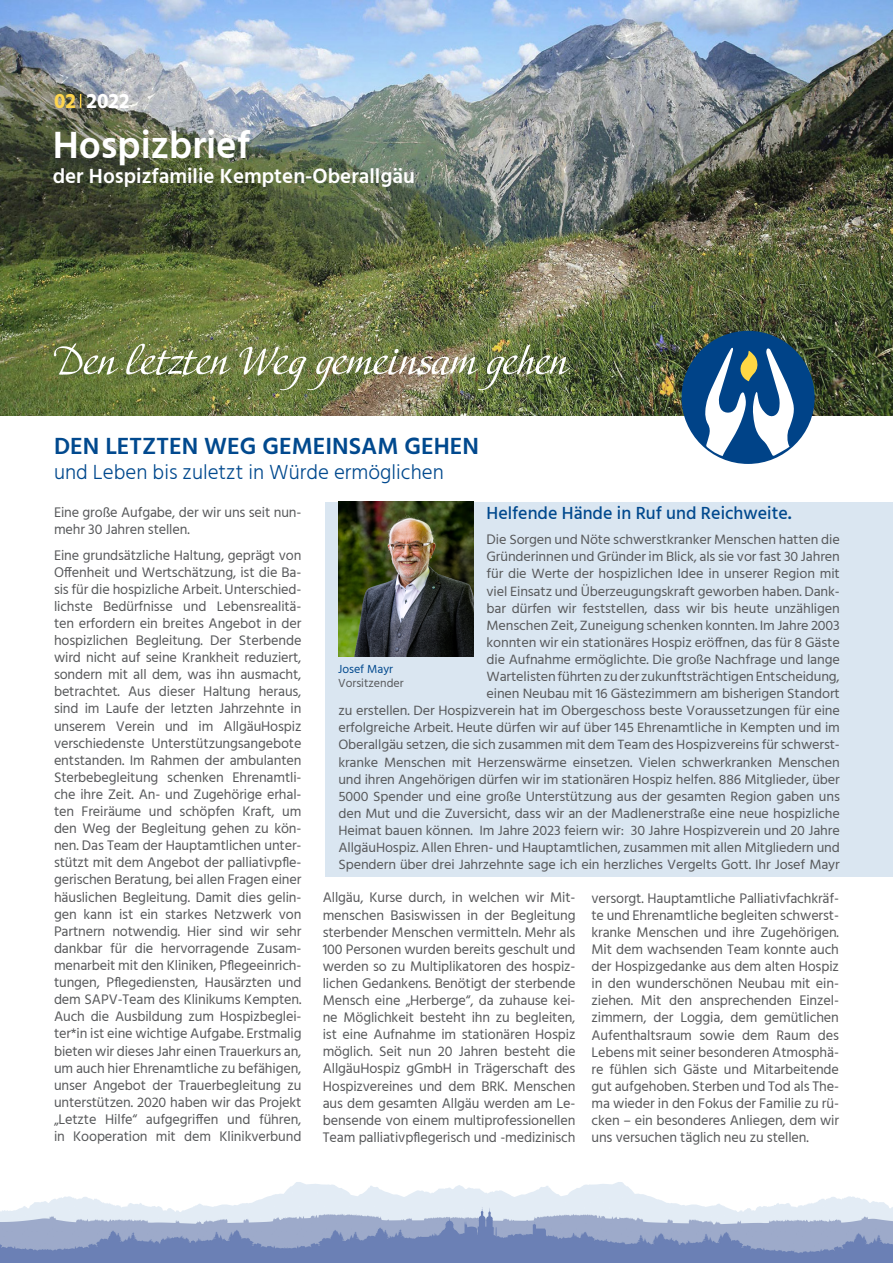
<style>
.page{position:relative;width:893px;height:1263px;background:#fff}
.page>*{position:absolute;margin:0;border:0;box-sizing:border-box;transform-origin:0 0}
.t1{font:600 39px "Hind";color:#fff}
.t2{font:600 24px "Hind";color:#01498e}
.t3{font:300 21px "Hind";color:#01498e}
.t4{font:600 21px "Hind";color:#fff}
.t5{font:700 21px "Hind";color:#fff}
.t6{font:500 18px "Hind";color:#01498e}
.t7{font:14.25px/17.1px "Hind";letter-spacing:-.01em;color:#57585a;text-align:justify}
.t8{font:13.8px/17.1px "Hind";letter-spacing:-.01em;color:#57585a;text-align:right}
.t9{font:12px "Hind";color:#57585a}
.t10{font:12px "Hind";color:#01498e}
.s1{color:#fed54d}
.s2{font-weight:600}
.s3{font-size:14.25px}
</style>
<div class="page">
<img style="left:0;top:0;width:893px;height:416px">
<div style="left:681px;top:331px;width:134px;height:133px;background:#004388;border-radius:50%"></div>
<svg style="left:705px;top:347px;width:89px;height:109px"></svg>
<svg style="left:80px;top:94px;width:1px;height:14px"></svg>
<svg style="left:54px;top:343px;width:64px;height:32px;background:#84925f"></svg>
<svg style="left:126px;top:344px;width:105px;height:31px;background:#8c9769"></svg>
<img style="left:239px;top:345px;width:331px;height:45px">
<img style="left:0;top:1182px;width:893px;height:81px">
<div style="left:325px;top:502px;width:568px;height:375px;background:#dae6f1"></div>
<img style="left:338px;top:502px;width:136px;height:154px">
<h3 class="t5" style="left:54px;top:88px;width:77px"><span class="s1">02</span> 2022</h3>
<h1 class="t1" style="left:53px;top:118px;width:199px">Hospizbrief</h1>
<h3 class="t4" style="left:53px;top:161px;width:364px">der Hospizfamilie Kempten-Oberallgäu</h3>
<h2 class="t2" style="left:54px;top:429px;width:427px">Den letzten Weg gemeinsam gehen</h2>
<h3 class="t3" style="left:54px;top:458px;width:391px">und Leben bis zuletzt in Würde ermöglichen</h3>
<p class="t7" style="left:54px;top:504px;width:249px">Eine große Aufgabe, der wir uns seit nun&shy;mehr 30 Jahren stellen.</p>
<p class="t7" style="left:54px;top:547px;width:249px">Eine grundsätzliche Haltung, geprägt von Offenheit und Wertschätzung, ist die Ba&shy;sis für die hospizliche Arbeit. Unterschied&shy;lichste Bedürfnisse und Lebensrealitä&shy;ten erfordern ein breites Angebot in der hospizlichen Begleitung. Der Sterbende wird nicht auf seine Krankheit reduziert, sondern mit all dem, was ihn ausmacht, betrachtet. Aus dieser Haltung heraus, sind im Laufe der letzten Jahrzehnte in unserem Verein und im AllgäuHospiz verschiedenste Unterstützungsangebote entstanden. Im Rahmen der ambulanten Sterbebegleitung schenken Ehrenamtli&shy;che ihre Zeit. An- und Zugehörige erhal&shy;ten Freiräume und schöpfen Kraft, um den Weg der Begleitung gehen zu kön&shy;nen. Das Team der Hauptamtlichen unter&shy;stützt mit dem Angebot der palliativpfle&shy;gerischen Beratung, bei allen Fragen einer häuslichen Begleitung. Damit dies gelin&shy;gen kann ist ein starkes Netzwerk von Partnern notwendig. Hier sind wir sehr dankbar für die hervorragende Zusam&shy;menarbeit mit den Kliniken, Pflegeeinrich&shy;tungen, Pflegediensten, Hausärzten und dem SAPV-Team des Klinikums Kempten.<br>Auch die Ausbildung zum Hospizbeglei&shy;ter*in ist eine wichtige Aufgabe. Erstmalig bieten wir dieses Jahr einen Trauerkurs an, um auch hier Ehrenamtliche zu befähigen, unser Angebot der Trauerbegleitung zu unterstützen. 2020 haben wir das Projekt „Letzte Hilfe“ aufgegriffen und führen, in Kooperation mit dem Klinikverbund</p>
<p class="t6" style="left:486px;top:500px;width:307px">Helfende Hände in Ruf und Reichweite<span class="s2">.</span></p>
<p class="t8" style="left:338px;top:532px;width:503px"><span class="s3">D</span>ie Sorgen und Nöte schwerstkranker Menschen hatten die<br>Gründerinnen und Gründer im Blick, als sie vor fast 30 Jahren<br>für die Werte der hospizlichen Idee in unserer Region mit<br>viel Einsatz und Überzeugungskraft geworben haben. Dank-<br>bar dürfen wir feststellen, dass wir bis heute unzähligen<br>Menschen Zeit, Zuneigung schenken konnten. Im Jahre 2003<br>konnten wir ein stationäres Hospiz eröffnen, das für 8 Gäste<br>die Aufnahme ermöglichte. Die große Nachfrage und lange<br>Wartelisten führten zu der zukunftsträchtigen Entscheidung,<br>einen Neubau mit 16 Gästezimmern am bisherigen Standort<br>zu erstellen. Der Hospizverein hat im Obergeschoss beste Voraussetzungen für eine erfolgreiche Arbeit. Heute dürfen wir auf über 145 Ehrenamtliche in Kempten und im Oberallgäu setzen, die sich zusammen mit dem Team des Hospizvereins für schwerst&shy;kranke Menschen mit Herzenswärme einsetzen. Vielen schwerkranken Menschen und ihren Angehörigen dürfen wir im stationären Hospiz helfen. 886 Mitglieder, über 5000 Spender und eine große Unterstützung aus der gesamten Region gaben uns den Mut und die Zuversicht, dass wir an der Madlenerstraße eine neue hospizliche Heimat bauen können. Im Jahre 2023 feiern wir: 30 Jahre Hospizverein und 20 Jahre AllgäuHospiz. Allen Ehren- und Hauptamtlichen, zusammen mit allen Mitgliedern und Spendern über drei Jahrzehnte sage ich ein herzliches Vergelts Gott. Ihr Josef Mayr</p>
<p class="t10" style="left:338px;top:661px;width:57px">Josef Mayr</p>
<p class="t9" style="left:338px;top:675px;width:67px">Vorsitzender</p>
<p class="t7" style="left:323px;top:890px;width:254px">Allgäu, Kurse durch, in welchen wir Mit&shy;menschen Basiswissen in der Begleitung sterbender Menschen vermitteln. Mehr als 100 Personen wurden bereits geschult und werden so zu Multiplikatoren des hospiz&shy;lichen Gedankens. Benötigt der sterbende Mensch eine „Herberge“, da zuhause kei&shy;ne Möglichkeit besteht ihn zu begleiten, ist eine Aufnahme im stationären Hospiz möglich. Seit nun 20 Jahren besteht die AllgäuHospiz gGmbH in Trägerschaft des Hospizvereines und dem BRK. Menschen aus dem gesamten Allgäu werden am Le&shy;bensende von einem multiprofessionellen Team palliativpflegerisch und -medizinisch</p>
<p class="t7" style="left:591px;top:890px;width:249px">versorgt. Hauptamtliche Palliativfachkräf&shy;te und Ehrenamtliche begleiten schwerst&shy;kranke Menschen und ihre Zugehörigen.<br>Mit dem wachsenden Team konnte auch der Hospizgedanke aus dem alten Hospiz in den wunderschönen Neubau mit ein&shy;ziehen. Mit den ansprechenden Einzel&shy;zimmern, der Loggia, dem gemütlichen Aufenthaltsraum sowie dem Raum des Lebens mit seiner besonderen Atmosphä&shy;re fühlen sich Gäste und Mitarbeitende gut aufgehoben. Sterben und Tod als The&shy;ma wieder in den Fokus der Familie zu rü&shy;cken – ein besonderes Anliegen, dem wir uns versuchen täglich neu zu stellen.</p>
</div>
